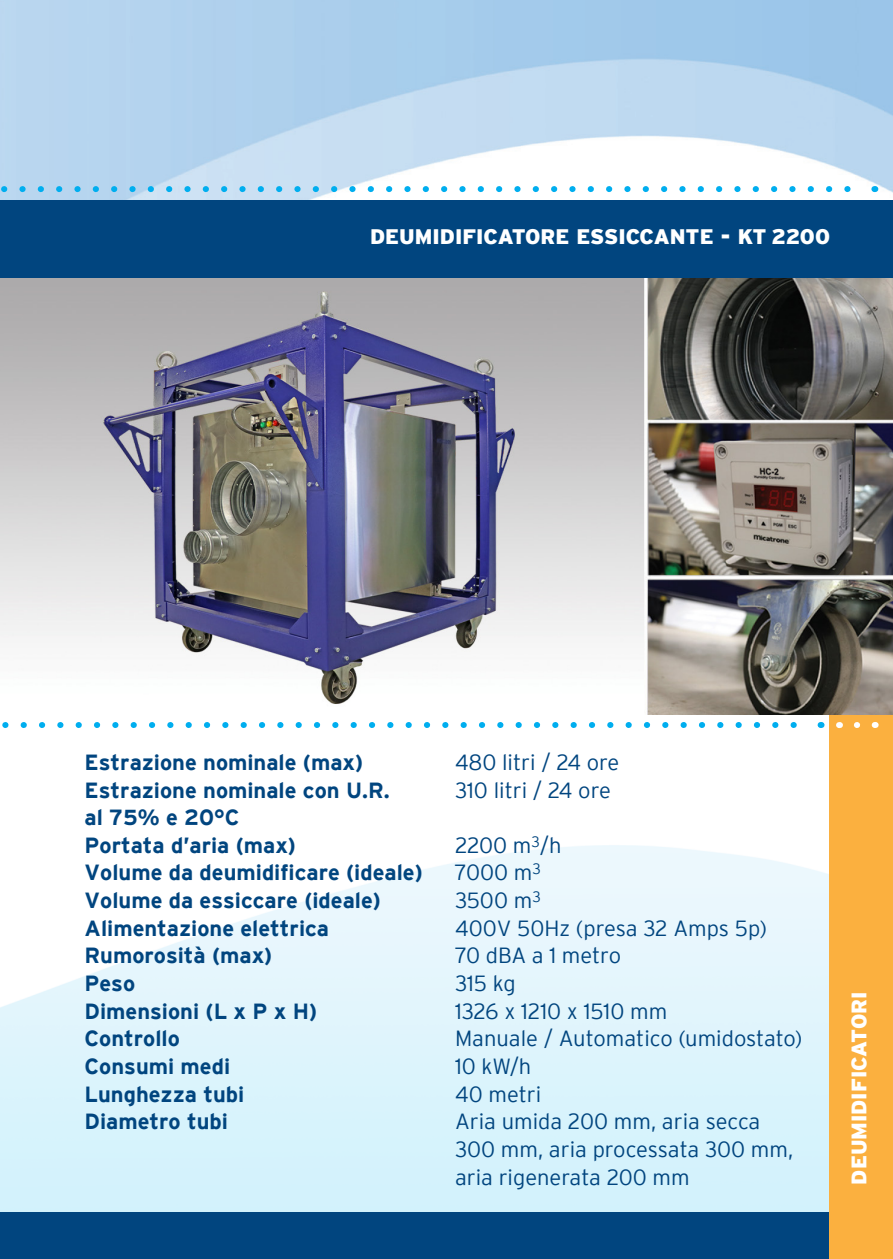
<style>
.page{position:relative;width:893px;height:1259px;background:#fff}
.page>*{position:absolute;margin:0;border:0;box-sizing:border-box;transform-origin:0 0}
.tech_vet{font:700 21.9px "Interstate";color:#01457f}
.tech_vet-2{font:300 21.9px/27.6px "Interstate";color:#01457f}
.product_rechts{font:900 21px "Interstate";color:#fff}
</style>
<div class="page">
<img style="left:0;top:0;width:893px;height:200px">
<div style="left:0;top:1212px;width:893px;height:47px;background:#01457f"></div>
<div style="left:829px;top:706px;width:64px;height:553px;background:#fbb03f"></div>
<svg style="left:0;top:186px;width:865px;height:6px"></svg>
<svg style="left:857px;top:722px;width:3px;height:6px"></svg>
<svg style="left:2px;top:722px;width:795px;height:6px"></svg>
<img style="left:0;top:278px;width:893px;height:436px">
<div style="left:0;top:200px;width:893px;height:78px;background:#01457f"></div>
<p class="product_rechts" style="left:291px;top:225px;width:509px">DÉSHUMIDIFICATEUR À CONDENS TION - DH 6</p>
<p class="product_rechts" style="left:370px;top:225px;width:461px">DEUMIDIFICATORE ESSICCANTE - KT 2200</p>
<p class="tech_vet" style="left:85px;top:750px;width:280px">Estrazione nominale (max)</p>
<p class="tech_vet" style="left:85px;top:777px;width:307px">Estrazione nominale con U.R.</p>
<p class="tech_vet" style="left:85px;top:805px;width:156px">al 75% e 20°C</p>
<p class="tech_vet" style="left:85px;top:833px;width:213px">Portata d’aria (max)</p>
<p class="tech_vet" style="left:85px;top:860px;width:340px">Volume da deumidificare (ideale)</p>
<p class="tech_vet" style="left:85px;top:888px;width:298px">Volume da essiccare (ideale)</p>
<p class="tech_vet" style="left:85px;top:916px;width:246px">Alimentazione elettrica</p>
<p class="tech_vet" style="left:85px;top:943px;width:189px">Rumorosità (max)</p>
<p class="tech_vet" style="left:85px;top:971px;width:52px">Peso</p>
<p class="tech_vet" style="left:85px;top:998px;width:234px">Dimensioni (L x P x H)</p>
<p class="tech_vet" style="left:85px;top:1026px;width:97px">Controllo</p>
<p class="tech_vet" style="left:85px;top:1054px;width:147px">Consumi medi</p>
<p class="tech_vet" style="left:85px;top:1081px;width:161px">Lunghezza tubi</p>
<p class="tech_vet" style="left:85px;top:1109px;width:145px">Diametro tubi</p>
<p class="tech_vet-2" style="left:455px;top:748px;width:166px">480 litri / 24 ore</p>
<p class="tech_vet-2" style="left:455px;top:776px;width:157px">310 litri / 24 ore</p>
<p class="tech_vet-2" style="left:455px;top:831px;width:108px">2200 m<sup>3</sup>/h</p>
<p class="tech_vet-2" style="left:455px;top:858px;width:87px">7000 m<sup>3</sup></p>
<p class="tech_vet-2" style="left:455px;top:886px;width:87px">3500 m<sup>3</sup></p>
<p class="tech_vet-2" style="left:455px;top:914px;width:314px">400V 50Hz (presa 32 Amps 5p)</p>
<p class="tech_vet-2" style="left:455px;top:941px;width:168px">70 dBA a 1 metro</p>
<p class="tech_vet-2" style="left:455px;top:969px;width:62px">315 kg</p>
<p class="tech_vet-2" style="left:455px;top:997px;width:214px">1326 x 1210 x 1510 mm</p>
<p class="tech_vet-2" style="left:455px;top:1024px;width:349px">Manuale / Automatico (umidostato)</p>
<p class="tech_vet-2" style="left:455px;top:1052px;width:78px">10 kW/h</p>
<p class="tech_vet-2" style="left:455px;top:1080px;width:88px">40 metri</p>
<p class="tech_vet-2" style="left:455px;top:1107px;width:340px">Aria umida 200 mm, aria secca<br>300 mm, aria processata 300 mm, aria rigenerata 200 mm</p>
<p class="product_rechts" style="left:847px;top:1184px;width:194px;rotate:-90deg">DEUMIDIFICATORI</p>
</div>
